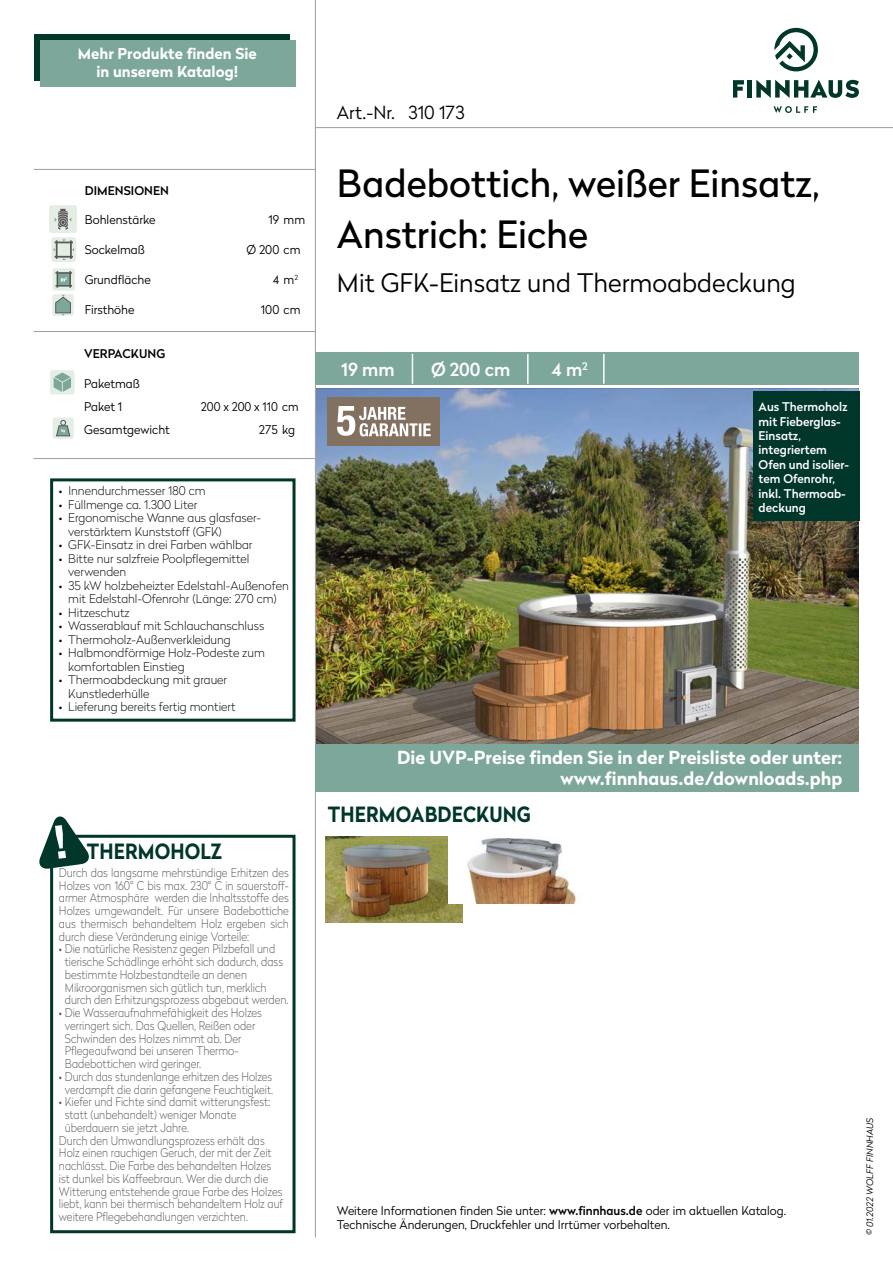
<style>
.page{position:relative;width:893px;height:1263px;background:#fff}
.page>*{position:absolute;margin:0;border:0;box-sizing:border-box;transform-origin:0 0}
.t1{font:37.5px/51px "Radikal";color:#000}
.t2{font:300 25.5px "Radikal";color:#000}
.t3{font:700 21px "Radikal";letter-spacing:.005em;color:#00372a;scale:.9 1}
.t4{font:700 18px/21.6px "Radikal";color:#fff;text-align:right}
.t5{font:300 18px "Radikal";color:#000}
.t6{font:500 18px "Radikal";color:#fff}
.t7{font:700 15px/18px "Radikal";color:#fff;text-align:center}
.t8{font:100 12px/12.8px "Radikal";color:#575756;scale:.9 1}
.t9{font:100 12px/13.5px "Radikal";color:#000}
.t10{font:300 12px/14.4px "Radikal";color:#000}
.t11{font:500 12px/14.4px "Radikal";color:#fff}
.t12{font:500 12px "Radikal";letter-spacing:.005em;color:#000}
.t13{font:italic 300 9px "Radikal";color:#000}
.s1{font-weight:500}
</style>
<div class="page">
<div style="left:34px;top:34px;width:255px;height:46px;background:#00372a"></div>
<hr style="left:316px;top:127px;width:577px;height:1px;background:#9d9d9c">
<hr style="left:315px;top:0;width:1px;height:1237px;background:#9d9d9c">
<div style="left:40px;top:41px;width:255px;height:46px;background:#7ea79b"></div>
<div style="left:315px;top:352px;width:544px;height:32px;background:#7ea79b"></div>
<hr style="left:527px;top:354px;width:2px;height:30px;background:#fff">
<hr style="left:603px;top:354px;width:2px;height:30px;background:#fff">
<hr style="left:412px;top:354px;width:1px;height:30px;background:#fff">
<div style="left:49px;top:205px;width:28px;height:28px;background:#e4eee4;border-radius:3px"></div>
<svg style="left:55px;top:209px;width:16px;height:20px"></svg>
<div style="left:51px;top:237px;width:25px;height:25px;background:#e4eee4;border-radius:3px"></div>
<svg style="left:54px;top:239px;width:20px;height:21px"></svg>
<div style="left:53px;top:268px;width:22px;height:23px;background:#e4eee4;border-radius:2px"></div>
<svg style="left:55px;top:271px;width:17px;height:17px"></svg>
<div style="left:52px;top:294px;width:22px;height:22px;background:#e4eee4;border-radius:2px"></div>
<svg style="left:55px;top:295px;width:16px;height:20px"></svg>
<div style="left:50px;top:370px;width:25px;height:25px;background:#e4eee4;border-radius:3px"></div>
<svg style="left:54px;top:372px;width:17px;height:20px"></svg>
<div style="left:53px;top:417px;width:21px;height:22px;background:#e4eee4;border-radius:2px"></div>
<svg style="left:56px;top:420px;width:15px;height:17px"></svg>
<hr style="left:34px;top:331px;width:282px;height:1px;background:#9d9d9c">
<hr style="left:33px;top:458px;width:282px;height:1px;background:#9d9d9c">
<img style="left:316px;top:388px;width:543px;height:356px">
<div style="left:753px;top:391px;width:107px;height:130px;background:#00372a"></div>
<div style="left:328px;top:397px;width:112px;height:48px;background:#827060"></div>
<svg style="left:337px;top:406px;width:94px;height:30px"></svg>
<div style="left:50px;top:835px;width:246px;height:398px;border:3px solid #00372a"></div>
<hr style="left:34px;top:169px;width:282px;height:1px;background:#9d9d9c">
<div style="left:50px;top:478px;width:246px;height:244px;border:3px solid #00372a"></div>
<img style="left:326px;top:836px;width:136px;height:86px">
<img style="left:448px;top:836px;width:129px;height:68px">
<svg style="left:774px;top:28px;width:44px;height:43px"></svg>
<svg style="left:773px;top:106px;width:44px;height:7px"></svg>
<svg style="left:733px;top:80px;width:11px;height:18px"></svg>
<hr style="left:748px;top:80px;width:4px;height:18px;background:#00372a">
<svg style="left:756px;top:80px;width:103px;height:18px"></svg>
<div style="left:316px;top:744px;width:543px;height:48px;background:#7ea79b"></div>
<svg style="left:39px;top:816px;width:51px;height:52px"></svg>
<p class="t7" style="left:78px;top:44px;width:181px">Mehr Produkte finden Sie in unserem Katalog!</p>
<p class="t12" style="left:85px;top:182px;width:86px">DIMENSIONEN</p>
<p class="t10" style="left:85px;top:212px;width:72px">Bohlenstärke</p>
<p class="t10" style="left:269px;top:212px;width:38px">19 mm</p>
<p class="t10" style="left:85px;top:242px;width:62px">Sockelmaß</p>
<p class="t10" style="left:246px;top:242px;width:55px">Ø 200 cm</p>
<p class="t10" style="left:85px;top:272px;width:68px">Grundfläche</p>
<p class="t10" style="left:273px;top:272px;width:27px">4 m<sup>2</sup></p>
<p class="t10" style="left:85px;top:302px;width:51px">Firsthöhe</p>
<p class="t10" style="left:261px;top:302px;width:41px">100 cm</p>
<p class="t12" style="left:84px;top:345px;width:83px">VERPACKUNG</p>
<p class="t10" style="left:84px;top:371px;width:57px;line-height:23.4px">Paketmaß<br>Paket 1</p>
<p class="t10" style="left:201px;top:399px;width:99px">200 x 200 x 110 cm</p>
<p class="t10" style="left:84px;top:422px;width:87px">Gesamtgewicht</p>
<p class="t10" style="left:259px;top:422px;width:38px">275 kg</p>
<p class="t9" style="left:59px;top:483px;width:148px">• Innendurchmesser 180 cm</p>
<p class="t9" style="left:59px;top:497px;width:140px">• Füllmenge ca. 1.300 Liter</p>
<p class="t9" style="left:68px;top:510px;width:194px;text-indent:-9px">• Ergonomische Wanne aus glasfaser&shy;verstärktem Kunststoff (GFK)</p>
<p class="t9" style="left:59px;top:537px;width:195px">• GFK-Einsatz in drei Farben wählbar</p>
<p class="t9" style="left:68px;top:551px;width:183px;text-indent:-9px">• Bitte nur salzfreie Poolpflegemittel verwenden</p>
<p class="t9" style="left:59px;top:578px;width:231px;text-align:center">• 35 kW holzbeheizter Edelstahl-Außenofen mit Edelstahl-Ofenrohr (Länge: 270 cm)</p>
<p class="t9" style="left:59px;top:605px;width:72px">• Hitzeschutz</p>
<p class="t9" style="left:59px;top:618px;width:207px">• Wasserablauf mit Schlauchanschluss</p>
<p class="t9" style="left:59px;top:632px;width:173px">• Thermoholz-Außenverkleidung</p>
<p class="t9" style="left:68px;top:645px;width:198px;text-indent:-9px">• Halbmondförmige Holz-Podeste zum komfortablen Einstieg</p>
<p class="t9" style="left:68px;top:672px;width:160px;text-indent:-9px">• Thermoabdeckung mit grauer<br>Kunstlederhülle</p>
<p class="t9" style="left:59px;top:699px;width:178px">• Lieferung bereits fertig montiert</p>
<h3 class="t3" style="left:87px;top:836px;width:152px">THERMOHOLZ</h3>
<p class="t8" style="left:59px;top:866px;width:257px;text-align:justify">Durch das langsame mehrstündige Erhitzen des Holzes von 160° C bis max. 230° C in sauerstoff&shy;armer Atmosphäre werden die Inhaltsstoffe des Holzes umgewandelt. Für unsere Badebottiche aus thermisch behandeltem Holz ergeben sich durch diese Veränderung einige Vorteile:</p>
<p class="t8" style="left:65px;top:942px;width:250px;text-indent:-6px">• Die natürliche Resistenz gegen Pilzbefall und tierische Schädlinge erhöht sich dadurch, dass bestimmte Holzbestandteile an denen Mikroorganismen sich gütlich tun, merklich durch den Erhitzungsprozess abgebaut werden.</p>
<p class="t8" style="left:65px;top:1006px;width:221px;text-indent:-6px">• Die Wasseraufnahmefähigkeit des Holzes verringert sich. Das Quellen, Reißen oder Schwinden des Holzes nimmt ab. Der Pflegeaufwand bei unseren Thermo-Badebottichen wird geringer.</p>
<p class="t8" style="left:59px;top:1070px;width:240px;text-align:center">• Durch das stundenlange erhitzen des Holzes verdampft die darin gefangene Feuchtigkeit.</p>
<p class="t8" style="left:59px;top:1095px;width:237px">• Kiefer und Fichte sind damit witterungsfest:</p>
<p class="t8" style="left:65px;top:1108px;width:192px">statt (unbehandelt) weniger Monate</p>
<p class="t8" style="left:65px;top:1121px;width:140px">überdauern sie jetzt Jahre.</p>
<p class="t8" style="left:59px;top:1133px;width:230px">Durch den Umwandlungsprozess erhält das</p>
<p class="t8" style="left:59px;top:1146px;width:238px">Holz einen rauchigen Geruch, der mit der Zeit</p>
<p class="t8" style="left:59px;top:1159px;width:237px">nachlässt. Die Farbe des behandelten Holzes</p>
<p class="t8" style="left:59px;top:1172px;width:234px">ist dunkel bis Kaffeebraun. Wer die durch die</p>
<p class="t8" style="left:59px;top:1184px;width:250px">Witterung entstehende graue Farbe des Holzes</p>
<p class="t8" style="left:59px;top:1197px;width:251px">liebt, kann bei thermisch behandeltem Holz auf</p>
<p class="t8" style="left:59px;top:1210px;width:211px">weitere Pflegebehandlungen verzichten.</p>
<h3 class="t5" style="left:337px;top:100px;width:129px">Art.-Nr. 310 173</h3>
<h1 class="t1" style="left:337px;top:156px;width:485px">Badebottich, weißer Einsatz,<br>Anstrich: Eiche</h1>
<h2 class="t2" style="left:337px;top:265px;width:460px">Mit GFK-Einsatz und Thermoabdeckung</h2>
<h3 class="t6" style="left:341px;top:356px;width:55px">19 mm</h3>
<h3 class="t6" style="left:431px;top:356px;width:81px">Ø 200 cm</h3>
<h3 class="t6" style="left:552px;top:356px;width:38px">4 m<sup>2</sup></h3>
<p class="t11" style="left:759px;top:399px;width:92px">Aus Thermoholz mit Fieberglas-<br>Einsatz, integriertem<br>Ofen und isolier&shy;tem Ofenrohr, inkl. Thermoab&shy;deckung</p>
<h3 class="t4" style="left:397px;top:745px;width:447px">Die UVP-Preise finden Sie in der Preisliste oder unter: www.finnhaus.de/downloads.php</h3>
<h3 class="t3" style="left:328px;top:799px;width:227px">THERMOABDECKUNG</h3>
<p class="t10" style="left:337px;top:1202px;width:451px">Weitere Informationen finden Sie unter: <span class="s1">www.finnhaus.de</span> oder im aktuellen Katalog.<br>Technische Änderungen, Druckfehler und Irrtümer vorbehalten.</p>
<p class="t13" style="left:864px;top:1235px;width:119px;rotate:-90deg">© 01.2022 WOLFF FINNHAUS</p>
</div>
